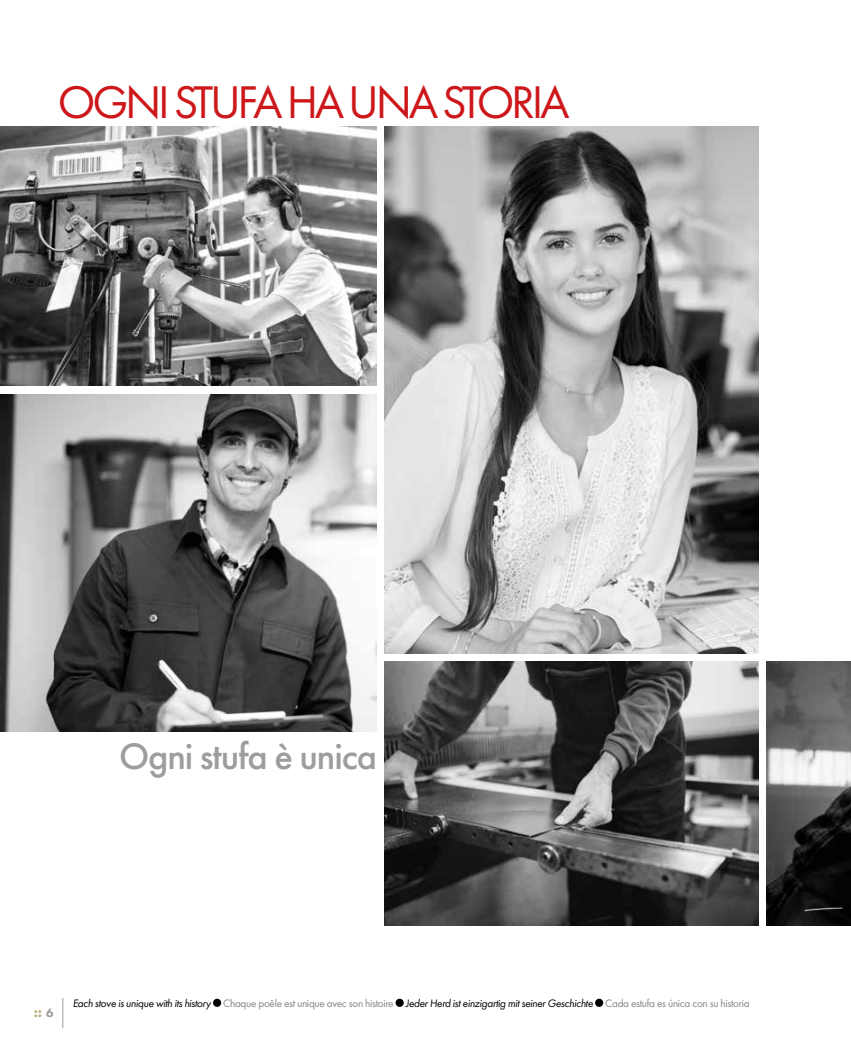
<style>
.page{position:relative;width:851px;height:1053px;background:#fff}
.page>*{position:absolute;margin:0;border:0;box-sizing:border-box;transform-origin:0 0}
.t1{font:47.5px "Futura PT";letter-spacing:-.07em;color:#cd171a}
.t2{font:500 38.38px "Futura PT";letter-spacing:-.03em;color:#9d9d9c}
.t3{font:700 12.38px "Futura LT Pro";color:#c0b181}
.t4{font:italic 11.25px "Futura PT";letter-spacing:-.03em;color:#000}
.s1{font-family:"Futura PT";font-weight:800;color:#a29d9b}
.s2{font-style:normal;color:#878787}
</style>
<div class="page">
<img style="left:0;top:394px;width:377px;height:337px">
<img style="left:385px;top:126px;width:373px;height:527px">
<img style="left:0;top:126px;width:377px;height:259px">
<img style="left:385px;top:661px;width:373px;height:264px">
<img style="left:766px;top:661px;width:84px;height:264px">
<div style="left:213px;top:998px;width:8px;height:8px;background:#000;border-radius:50%"></div>
<div style="left:395px;top:998px;width:8px;height:8px;background:#000;border-radius:50%"></div>
<div style="left:595px;top:998px;width:8px;height:8px;background:#000;border-radius:50%"></div>
<hr style="left:63px;top:997px;width:1px;height:30px;background:#9d9d9c">
<h1 class="t1" style="left:58px;top:74px;width:513px">OGNI STUFA HA UNA STORIA</h1>
<h2 class="t2" style="left:119px;top:733px;width:259px">Ogni stufa è unica</h2>
<p class="t3" style="left:34px;top:1003px;width:21px">:: <span class="s1">6</span></p>
<p class="t4" style="left:73px;top:996px;width:678px">Each stove is unique with its history <span class="s2">Chaque poêle est unique avec son histoire</span> Jeder Herd ist einzigartig mit seiner Geschichte <span class="s2">Cada estufa es única con su historia</span></p>
</div>
